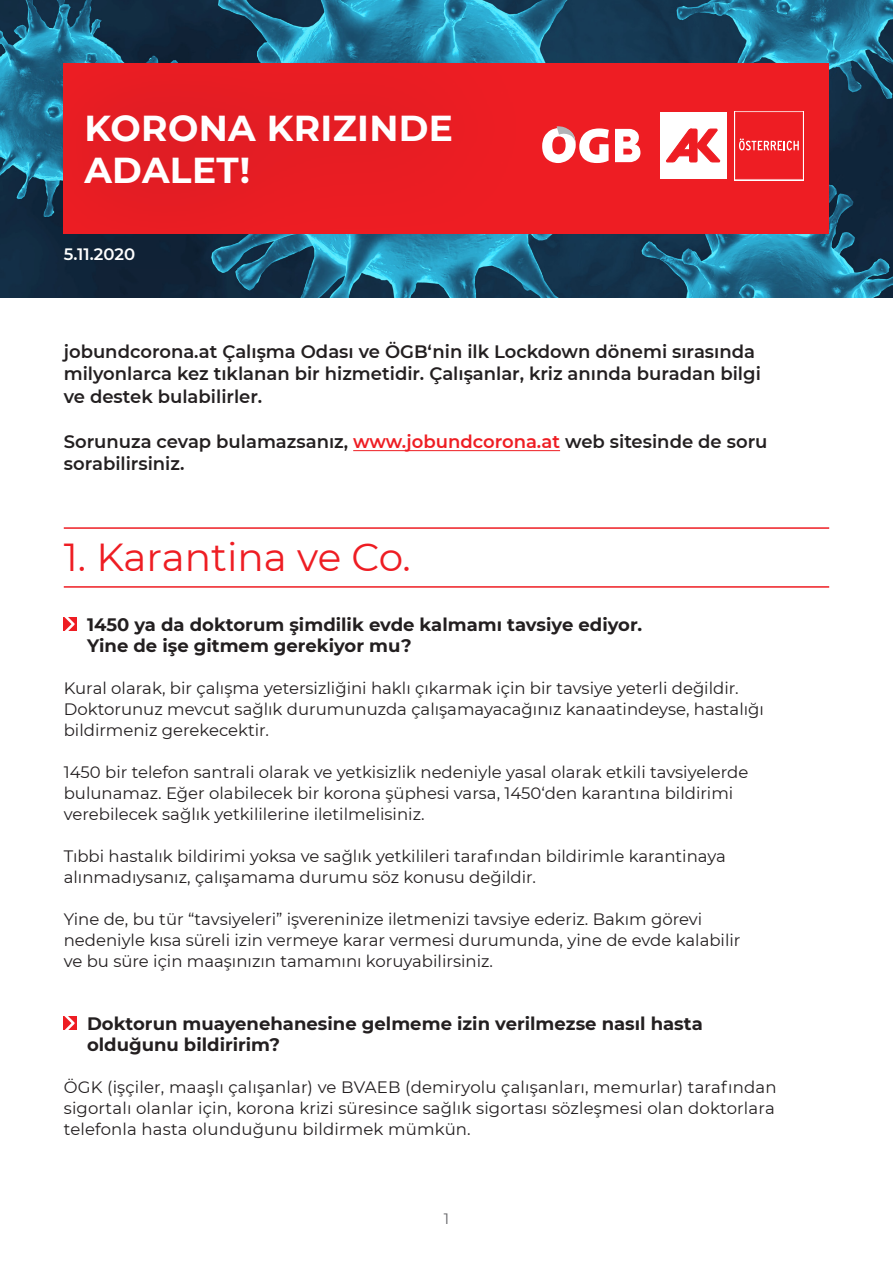
<style>
.page{position:relative;width:893px;height:1263px;background:#fff}
.page>*{position:absolute;margin:0;border:0;box-sizing:border-box;transform-origin:0 0}
.t1{font:39px "Montserrat";color:#ee1d23}
.t2{font:700 36px/42px "Montserrat";letter-spacing:.01em;color:#fff}
.t3{font:600 18px "Montserrat";color:#231f20}
.t4{font:700 18px/21px "Montserrat";color:#231f20}
.t5{font:16.5px/21px "Montserrat";color:#231f20}
.t6{font:600 16.5px "Montserrat";letter-spacing:-.005em;color:#fff}
.t7{font:15px "Montserrat";color:#636366}
.s1{color:#ee1d23}
</style>
<div class="page">
<img style="left:0;top:0;width:893px;height:298px">
<div style="left:64px;top:64px;width:765px;height:170px;background:#ee1d23"></div>
<div style="left:734px;top:111px;width:70px;height:69px;background:#ef3036"></div>
<div style="left:658px;top:111px;width:70px;height:69px;background:linear-gradient(to bottom,#fff,#fff)"></div>
<div style="left:660px;top:112px;width:66px;height:67px;background:#fff"></div>
<div style="left:735px;top:112px;width:67px;height:67px;background:#ee1d23;border:1px solid #ee1d23"></div>
<svg style="left:666px;top:129px;width:54px;height:33px"></svg>
<svg style="left:739px;top:138px;width:60px;height:12px"></svg>
<svg style="left:615px;top:129px;width:25px;height:33px"></svg>
<svg style="left:542px;top:126px;width:67px;height:37px"></svg>
<div style="left:0;top:16px;width:541px;height:267px;background:#052b41;opacity:.35"></div>
<hr style="left:353px;top:450px;width:207px;height:1px;background:#ee1d23">
<div style="left:64px;top:617px;width:13px;height:14px;background:#ee1d23"></div>
<svg style="left:64px;top:617px;width:11px;height:14px"></svg>
<div style="left:64px;top:1016px;width:13px;height:14px;background:#ee1d23"></div>
<svg style="left:64px;top:1016px;width:11px;height:14px"></svg>
<hr style="left:64px;top:527px;width:765px;height:2px;background:#ee1d23">
<hr style="left:64px;top:586px;width:765px;height:2px;background:#ee1d23">
<p class="t2" style="left:84px;top:106px;width:370px">KORONA KRIZINDE<br>ADALET!</p>
<p class="t6" style="left:64px;top:243px;width:73px">5.11.2020</p>
<p class="t3" style="left:64px;top:338px;width:693px">jobundcorona.at Çalışma Odası ve ÖGB‘nin ilk Lockdown dönemi sırasında</p>
<p class="t3" style="left:64px;top:361px;width:699px">milyonlarca kez tıklanan bir hizmetidir. Çalışanlar, kriz anında buradan bilgi</p>
<p class="t3" style="left:64px;top:383px;width:200px">ve destek bulabilirler.</p>
<p class="t3" style="left:64px;top:428px;width:705px">Sorunuza cevap bulamazsanız, <span class="s1">www.jobundcorona.at</span> web sitesinde de soru</p>
<p class="t3" style="left:64px;top:451px;width:122px">sorabilirsiniz.</p>
<p class="t1" style="left:64px;top:530px;width:349px">1. Karantina ve Co.</p>
<p class="t4" style="left:87px;top:613px;width:557px">1450 ya da doktorum şimdilik evde kalmamı tavsiye ediyor.<br>Yine de işe gitmem gerekiyor mu?</p>
<p class="t5" style="left:64px;top:677px;width:676px">Kural olarak, bir çalışma yetersizliğini haklı çıkarmak için bir tavsiye yeterli değildir.</p>
<p class="t5" style="left:64px;top:698px;width:702px">Doktorunuz mevcut sağlık durumunuzda çalışamayacağınız kanaatindeyse, hastalığı</p>
<p class="t5" style="left:64px;top:719px;width:207px">bildirmeniz gerekecektir.</p>
<p class="t5" style="left:64px;top:761px;width:686px">1450 bir telefon santrali olarak ve yetkisizlik nedeniyle yasal olarak etkili tavsiyelerde</p>
<p class="t5" style="left:64px;top:782px;width:671px">bulunamaz. Eğer olabilecek bir korona şüphesi varsa, 1450‘den karantına bildirimi</p>
<p class="t5" style="left:64px;top:803px;width:362px">verebilecek sağlık yetkililerine iletilmelisiniz.</p>
<p class="t5" style="left:64px;top:845px;width:664px">Tıbbi hastalık bildirimi yoksa ve sağlık yetkilileri tarafından bildirimle karantinaya alınmadıysanız, çalışamama durumu söz konusu değildir.</p>
<p class="t5" style="left:64px;top:908px;width:640px">Yine de, bu tür “tavsiyeleri” işvereninize iletmenizi tavsiye ederiz. Bakım görevi</p>
<p class="t5" style="left:64px;top:929px;width:678px">nedeniyle kısa süreli izin vermeye karar vermesi durumunda, yine de evde kalabilir</p>
<p class="t5" style="left:64px;top:950px;width:431px">ve bu süre için maaşınızın tamamını koruyabilirsiniz.</p>
<p class="t4" style="left:87px;top:1012px;width:617px">Doktorun muayenehanesine gelmeme izin verilmezse nasıl hasta olduğunu bildiririm?</p>
<p class="t5" style="left:64px;top:1076px;width:714px">ÖGK (işçiler, maaşlı çalışanlar) ve BVAEB (demiryolu çalışanları, memurlar) tarafından sigortalı olanlar için, korona krizi süresince sağlık sigortası sözleşmesi olan doktorlara</p>
<p class="t5" style="left:64px;top:1118px;width:409px">telefonla hasta olunduğunu bildirmek mümkün.</p>
<p class="t7" style="left:444px;top:1208px;width:7px">1</p>
</div>
